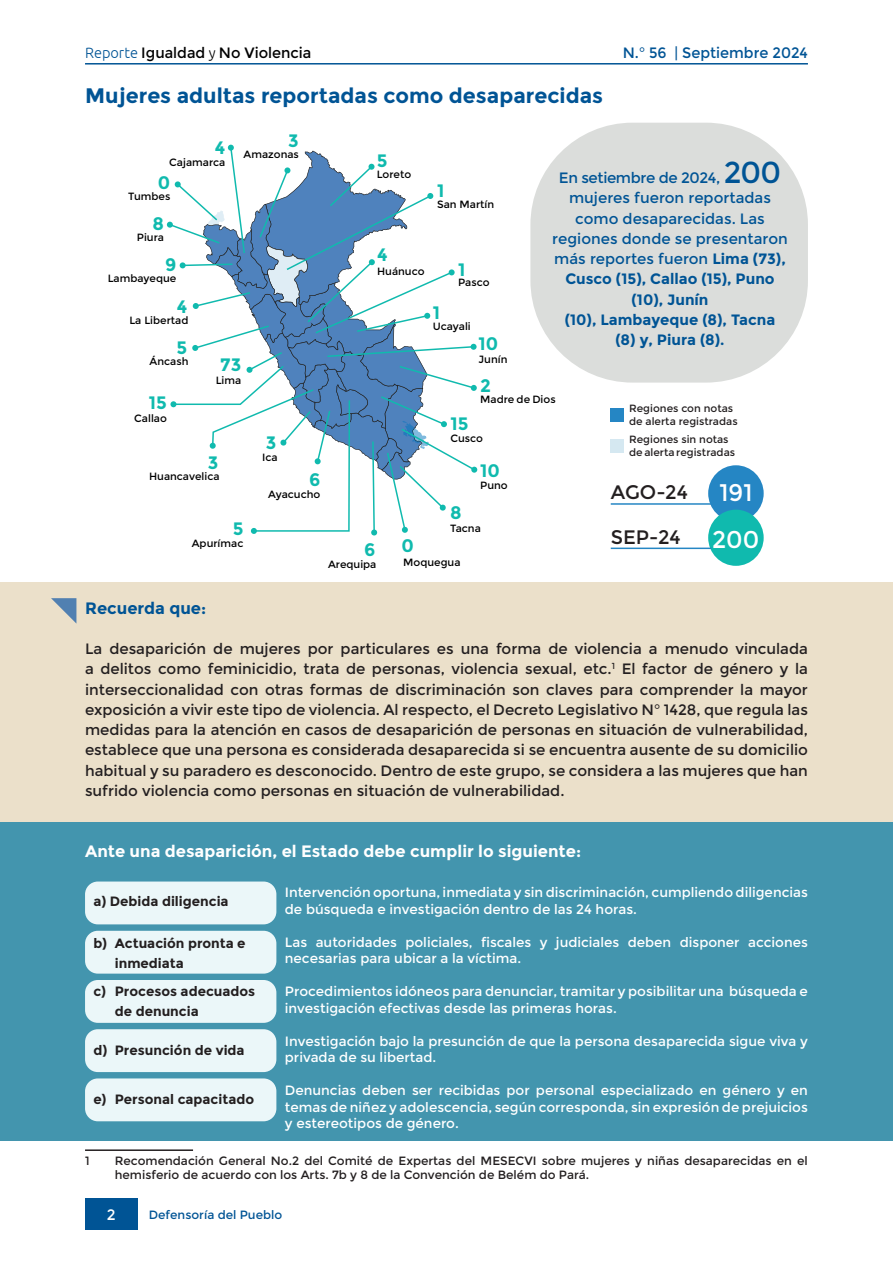
<style>
.page{position:relative;width:893px;height:1263px;background:#fff}
.page>*{position:absolute;margin:0;border:0;box-sizing:border-box;transform-origin:0 0}
.t1{font:24px "Montserrat";color:#fff}
.Título_1{font:700 21px "Montserrat";color:#005495}
.t2{font:19.5px "Montserrat";color:#231f20}
.cuerpo{font:700 18px "Montserrat";color:#10baae}
.Subtítulo_1{font:700 16.5px "Montserrat";color:#fff}
.Subtítulo_1-2{font:700 16.5px "Montserrat";color:#005495}
.cuerpo-2{font:15px/20.2px "Montserrat";color:#231f20;text-align:justify}
.cuerpo-3{font:15px/20.2px "Montserrat";color:#005495;text-align:center}
.cuerpo-4{font:700 15px/20.2px "Montserrat";color:#005495;text-align:center}
.t3{font:15px "Montserrat";color:#000}
.t4{font:15px "Montserrat";color:#fff}
.cuerpo-5{font:13.5px/16.5px "Montserrat";color:#fff}
.cuerpo-6{font:700 13.5px/20.2px "Montserrat";color:#231f20}
.pie_de_pagina{font:12px/14.4px "Montserrat";color:#231f20}
.t5{font:12px "Montserrat";color:#005495}
.cuerpo-7{font:10.5px "Montserrat";color:#000001}
.cuerpo-8{font:10.5px/13.5px "Montserrat";color:#231f20}
.s1{font-family:"Ubuntu";font-weight:300;color:#005495}
.s2{font-family:"Ubuntu";font-weight:300}
.s3{font-size:30px}
.s4{font-weight:700}
</style>
<div class="page">
<hr style="left:85px;top:63px;width:723px;height:2px;background:#005495">
<div style="left:85px;top:1198px;width:52px;height:32px;background:#005495"></div>
<hr style="left:892px;top:805px;width:1px;height:388px;background:#ebe0ca">
<div style="left:0;top:582px;width:893px;height:240px;background:#ebe0ca"></div>
<div style="left:0;top:822px;width:893px;height:319px;background:#4395ae"></div>
<hr style="left:85px;top:1149px;width:108px;height:2px;background:#231f20">
<div style="left:611px;top:408px;width:13px;height:13px;background:#2586c4"></div>
<div style="left:611px;top:439px;width:13px;height:14px;background:#d5e8f1"></div>
<div style="left:708px;top:465px;width:56px;height:56px;background:#2586c4;border-radius:50%"></div>
<div style="left:708px;top:510px;width:56px;height:56px;background:#10baae;border-radius:50%"></div>
<hr style="left:611px;top:503px;width:100px;height:2px;background:#2586c4">
<hr style="left:611px;top:548px;width:100px;height:1px;background:#2586c4">
<div style="left:85px;top:881px;width:191px;height:43px;background:#ebf7f9;border-radius:13px"></div>
<div style="left:85px;top:931px;width:191px;height:43px;background:#ebf7f9;border-radius:13px"></div>
<div style="left:85px;top:980px;width:191px;height:43px;background:#ebf7f9;border-radius:13px"></div>
<div style="left:85px;top:1029px;width:191px;height:43px;background:#ebf7f9;border-radius:13px"></div>
<div style="left:85px;top:1078px;width:191px;height:43px;background:#ebf7f9;border-radius:13px"></div>
<svg style="left:51px;top:598px;width:25px;height:25px"></svg>
<div style="left:530px;top:123px;width:278px;height:260px;background:#dbdddb;border-radius:102px"></div>
<svg style="left:168px;top:145px;width:309px;height:391px"></svg>
<p class="t3" style="left:85px;top:44px;width:228px"><span class="s1">Reporte</span> Igualdad <span class="s2">y</span> No Violencia</p>
<p class="Título_1" style="left:85px;top:83px;width:520px">Mujeres adultas reportadas como desaparecidas</p>
<p class="cuerpo-3" style="left:623px;top:43px;width:187px">N.° 56 | Septiembre 2024</p>
<p class="cuerpo" style="left:215px;top:137px;width:12px">4</p>
<p class="cuerpo-7" style="left:169px;top:156px;width:58px">Cajamarca</p>
<p class="cuerpo" style="left:158px;top:172px;width:14px">0</p>
<p class="cuerpo-7" style="left:128px;top:191px;width:44px">Tumbes</p>
<p class="cuerpo" style="left:152px;top:213px;width:13px">8</p>
<p class="cuerpo-7" style="left:137px;top:231px;width:29px">Piura</p>
<p class="cuerpo" style="left:165px;top:254px;width:13px">9</p>
<p class="cuerpo" style="left:288px;top:130px;width:12px">3</p>
<p class="cuerpo-7" style="left:244px;top:148px;width:57px">Amazonas</p>
<p class="cuerpo-7" style="left:108px;top:273px;width:70px">Lambayeque</p>
<p class="cuerpo-7" style="left:129px;top:314px;width:61px">La Libertad</p>
<p class="cuerpo-7" style="left:150px;top:355px;width:40px">Áncash</p>
<p class="cuerpo" style="left:177px;top:296px;width:12px">4</p>
<p class="cuerpo" style="left:177px;top:337px;width:12px">5</p>
<p class="cuerpo" style="left:149px;top:392px;width:19px">15</p>
<p class="cuerpo-7" style="left:134px;top:412px;width:34px">Callao</p>
<p class="cuerpo" style="left:220px;top:354px;width:23px">73</p>
<p class="cuerpo-7" style="left:216px;top:374px;width:27px">Lima</p>
<p class="cuerpo" style="left:208px;top:452px;width:12px">3</p>
<p class="cuerpo-7" style="left:149px;top:470px;width:72px">Huancavelica</p>
<p class="cuerpo" style="left:233px;top:518px;width:12px">5</p>
<p class="cuerpo-7" style="left:192px;top:537px;width:53px">Apurímac</p>
<p class="cuerpo" style="left:266px;top:432px;width:12px">3</p>
<p class="cuerpo-7" style="left:262px;top:451px;width:17px">Ica</p>
<p class="cuerpo" style="left:309px;top:469px;width:13px">6</p>
<p class="cuerpo-7" style="left:268px;top:489px;width:54px">Ayacucho</p>
<p class="cuerpo" style="left:377px;top:150px;width:12px">5</p>
<p class="cuerpo-7" style="left:377px;top:168px;width:36px">Loreto</p>
<p class="cuerpo" style="left:377px;top:244px;width:12px">4</p>
<p class="cuerpo-7" style="left:377px;top:265px;width:49px">Huánuco</p>
<p class="cuerpo" style="left:364px;top:539px;width:13px">6</p>
<p class="cuerpo" style="left:401px;top:535px;width:14px">0</p>
<p class="cuerpo" style="left:437px;top:180px;width:9px">1</p>
<p class="cuerpo-7" style="left:437px;top:198px;width:59px">San Martín</p>
<p class="cuerpo" style="left:458px;top:259px;width:9px">1</p>
<p class="cuerpo-7" style="left:458px;top:276px;width:33px">Pasco</p>
<p class="cuerpo-7" style="left:433px;top:320px;width:40px">Ucayali</p>
<p class="cuerpo" style="left:433px;top:302px;width:9px">1</p>
<p class="cuerpo" style="left:479px;top:333px;width:21px">10</p>
<p class="cuerpo-7" style="left:479px;top:353px;width:30px">Junín</p>
<p class="cuerpo" style="left:480px;top:375px;width:12px">2</p>
<p class="cuerpo-3" style="left:552px;top:168px;width:237px">En setiembre de 2024, <span class="s3">200 </span>mujeres fueron reportadas como desaparecidas. Las regiones donde se presentaron más reportes fueron <span class="s4">Lima (73),</span></p>
<p class="cuerpo-4" style="left:565px;top:269px;width:211px">Cusco (15), Callao (15), Puno (10), Junín</p>
<p class="cuerpo-4" style="left:565px;top:310px;width:212px">(10), Lambayeque (8), Tacna</p>
<p class="cuerpo-4" style="left:615px;top:330px;width:111px">(8) y, Piura (8).</p>
<p class="cuerpo" style="left:450px;top:413px;width:19px">15</p>
<p class="cuerpo-7" style="left:480px;top:393px;width:77px">Madre de Dios</p>
<p class="cuerpo-7" style="left:450px;top:432px;width:34px">Cusco</p>
<p class="cuerpo" style="left:480px;top:460px;width:21px">10</p>
<p class="cuerpo" style="left:450px;top:502px;width:13px">8</p>
<p class="cuerpo-7" style="left:480px;top:480px;width:29px">Puno</p>
<p class="cuerpo-7" style="left:450px;top:522px;width:32px">Tacna</p>
<p class="cuerpo-8" style="left:629px;top:401px;width:110px">Regiones con notas de alerta registradas</p>
<p class="cuerpo-8" style="left:629px;top:432px;width:107px">Regiones sin notas de alerta registradas</p>
<p class="t2" style="left:611px;top:481px;width:79px">AGO-24</p>
<p class="t2" style="left:611px;top:526px;width:71px">SEP-24</p>
<p class="t1" style="left:719px;top:478px;width:35px">191</p>
<p class="t1" style="left:712px;top:525px;width:49px">200</p>
<p class="cuerpo-7" style="left:328px;top:558px;width:50px">Arequipa</p>
<p class="cuerpo-7" style="left:403px;top:556px;width:59px">Moquegua</p>
<p class="Subtítulo_1-2" style="left:85px;top:598px;width:123px">Recuerda que:</p>
<p class="cuerpo-2" style="left:85px;top:639px;width:724px">La desaparición de mujeres por particulares es una forma de violencia a menudo vinculada a delitos como feminicidio, trata de personas, violencia sexual, etc.<sup>1</sup> El factor de género y la interseccionalidad con otras formas de discriminación son claves para comprender la mayor exposición a vivir este tipo de violencia. Al respecto, el Decreto Legislativo N° 1428, que regula las medidas para la atención en casos de desaparición de personas en situación de vulnerabilidad, establece que una persona es considerada desaparecida si se encuentra ausente de su domicilio habitual y su paradero es desconocido. Dentro de este grupo, se considera a las mujeres que han sufrido violencia como personas en situación de vulnerabilidad.</p>
<p class="Subtítulo_1" style="left:85px;top:841px;width:498px">Ante una desaparición, el Estado debe cumplir lo siguiente:</p>
<p class="cuerpo-5" style="left:285px;top:884px;width:525px">Intervención oportuna, inmediata y sin discriminación, cumpliendo diligencias de búsqueda e investigación dentro de las 24 horas.</p>
<p class="cuerpo-5" style="left:285px;top:934px;width:524px">Las autoridades policiales, fiscales y judiciales deben disponer acciones necesarias para ubicar a la víctima.</p>
<p class="cuerpo-5" style="left:285px;top:983px;width:524px">Procedimientos idóneos para denunciar, tramitar y posibilitar una búsqueda e investigación efectivas desde las primeras horas.</p>
<p class="cuerpo-5" style="left:285px;top:1033px;width:524px">Investigación bajo la presunción de que la persona desaparecida sigue viva y privada de su libertad.</p>
<p class="cuerpo-5" style="left:285px;top:1082px;width:525px;text-align:justify">Denuncias deben ser recibidas por personal especializado en género y en temas de niñez y adolescencia, según corresponda, sin expresión de prejuicios y estereotipos de género.</p>
<p class="pie_de_pagina" style="left:85px;top:1153px;width:6px">1</p>
<p class="pie_de_pagina" style="left:115px;top:1153px;width:694px">Recomendación General No.2 del Comité de Expertas del MESECVI sobre mujeres y niñas desaparecidas en el hemisferio de acuerdo con los Arts. 7b y 8 de la Convención de Belém do Pará.</p>
<p class="cuerpo-6" style="left:94px;top:891px;width:137px">a) Debida diligencia</p>
<p class="cuerpo-6" style="left:115px;top:933px;width:132px;text-indent:-21px">b) Actuación pronta e inmediata</p>
<p class="cuerpo-6" style="left:115px;top:981px;width:142px;text-indent:-21px">c) Procesos adecuados de denuncia</p>
<p class="cuerpo-6" style="left:94px;top:1040px;width:153px">d) Presunción de vida</p>
<p class="cuerpo-6" style="left:94px;top:1089px;width:162px">e) Personal capacitado</p>
<p class="t4" style="left:107px;top:1206px;width:10px">2</p>
<p class="t5" style="left:149px;top:1208px;width:135px">Defensoría del Pueblo</p>
</div>
